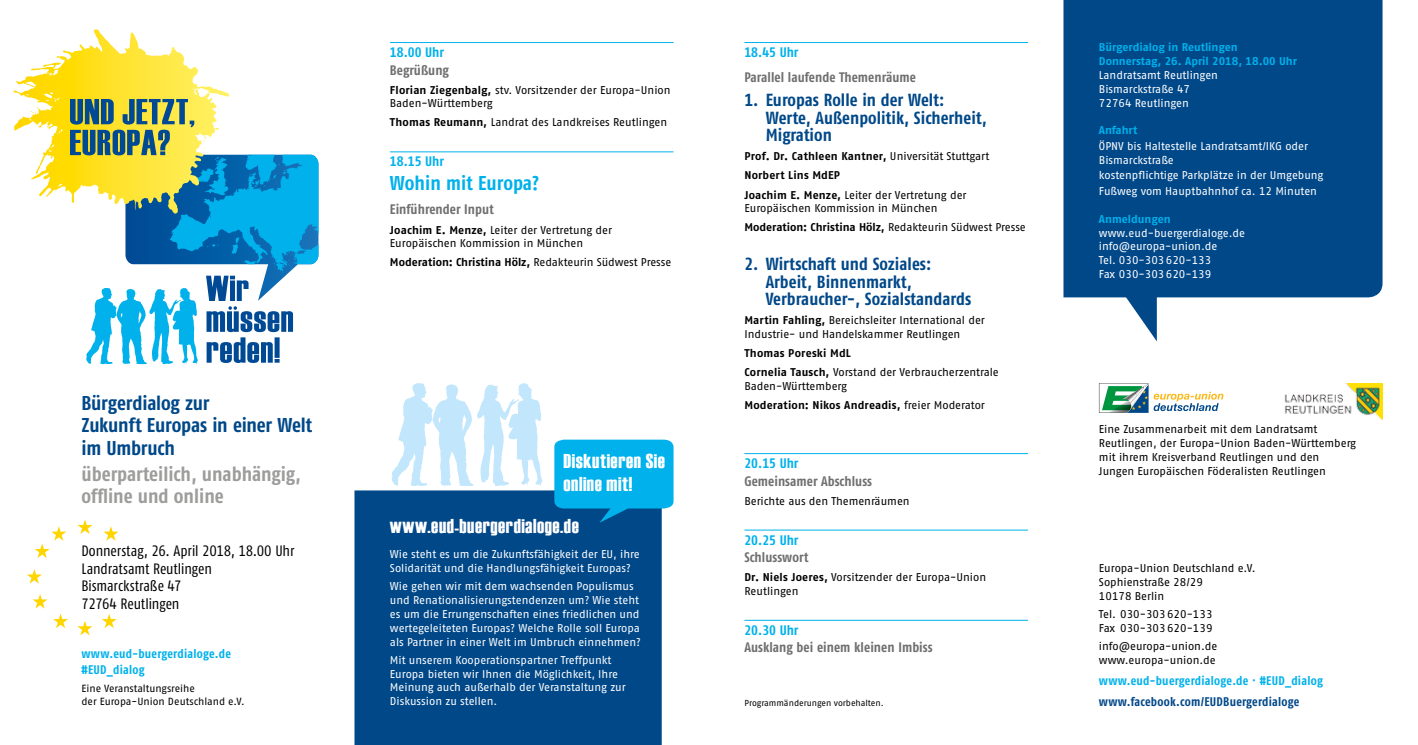
<style>
.page{position:relative;width:1418px;height:745px;background:#fff}
.page>*{position:absolute;margin:0;border:0;box-sizing:border-box;transform-origin:0 0}
.t1{font:20px/22.5px "Fago Co Bold Tf";letter-spacing:-.01em;color:#014889}
.t2{font:20px/22.5px "Haettenschweiler";letter-spacing:.03em;color:#fff}
.t3{font:20px/22.5px "Fago Co Bold Tf";color:#9d9d9c}
.t4{font:20px "Fago Co Bold Tf";color:#00b1eb}
.t5{font:17.5px/17.5px "Fago Co Bold Tf";letter-spacing:.005em;color:#014889}
.t6{font:15px/17.5px "Fago Co Regular Tf";letter-spacing:-.005em;color:#000}
.t7{font:13.75px "Fago Co Bold Tf";letter-spacing:.005em;color:#706f6f}
.t8{font:13.75px "Fago Co Bold Tf";color:#00b1eb}
.t9{font:12.5px/16.2px "Fago Co Bold Tf";letter-spacing:.02em;color:#00b1eb}
.t10{font:12.5px "Fago Co Bold Tf";letter-spacing:.02em;color:#014889}
.t11{font:11.25px/13.8px "Fago No Regular Tf";color:#000}
.t12{font:11.25px/13.8px "Fago No Regular Tf";letter-spacing:-.005em;color:#fff}
.t13{font:11.25px/19.1px "Fago No Bold Tf";letter-spacing:.01em;color:#000}
.t14{font:11.25px/13.8px "Fago No Bold Tf";color:#00b1eb}
.t15{font:10.38px/13.8px "Fago No Regular Tf";letter-spacing:-.005em;color:#000}
.t16{font:8.75px "Fago No Regular Tf";letter-spacing:-.005em;color:#000}
.s1{font-family:"Fago No Bold Tf"}
.s2{font-family:"Fago No Regular Tf"}
</style>
<div class="page">
<svg style="left:30px;top:105px;width:8px;height:8px"></svg>
<svg style="left:31px;top:30px;width:71px;height:47px"></svg>
<svg style="left:70px;top:99px;width:248px;height:265px"></svg>
<svg style="left:77px;top:519px;width:15px;height:14px"></svg>
<svg style="left:103px;top:526px;width:15px;height:14px"></svg>
<svg style="left:102px;top:613px;width:15px;height:14px"></svg>
<svg style="left:77px;top:621px;width:15px;height:14px"></svg>
<svg style="left:35px;top:526px;width:31px;height:31px"></svg>
<svg style="left:27px;top:569px;width:15px;height:14px"></svg>
<svg style="left:33px;top:594px;width:35px;height:33px"></svg>
<div style="left:1063px;top:0;width:319px;height:297px;background:#014889"></div>
<svg style="left:1114px;top:280px;width:42px;height:60px"></svg>
<svg style="left:1098px;top:383px;width:125px;height:29px"></svg>
<img style="left:1284px;top:383px;width:98px;height:37px">
<div style="left:354px;top:490px;width:307px;height:254px;background:#014889"></div>
<svg style="left:391px;top:383px;width:151px;height:103px"></svg>
<svg style="left:554px;top:439px;width:119px;height:83px;background:#07a4de"></svg>
<hr style="left:390px;top:42px;width:283px;height:1px;background:#00b1eb">
<hr style="left:390px;top:151px;width:283px;height:1px;background:#00b1eb">
<hr style="left:744px;top:42px;width:284px;height:1px;background:#00b1eb">
<hr style="left:744px;top:453px;width:284px;height:1px;background:#00b1eb">
<hr style="left:744px;top:529px;width:284px;height:1px;background:#00b1eb">
<hr style="left:744px;top:619px;width:284px;height:1px;background:#00b1eb">
<h1 class="t1" style="left:81px;top:391px;width:232px">Bürgerdialog zur<br>Zukunft Europas in einer Welt im Umbruch</h1>
<h1 class="t3" style="left:81px;top:462px;width:221px">überparteilich, unabhängig, offline und online</h1>
<h3 class="t6" style="left:81px;top:541px;width:214px">Donnerstag, 26. April 2018, 18.00 Uhr<br>Landratsamt Reutlingen<br>Bismarckstraße 47<br>72764 Reutlingen</h3>
<p class="t9" style="left:81px;top:644px;width:151px">www.eud-buergerdialoge.de #EUD_dialog</p>
<p class="t15" style="left:81px;top:680px;width:165px">Eine Veranstaltungsreihe<br>der Europa-Union Deutschland e.V.</p>
<p class="t8" style="left:390px;top:44px;width:56px">18.00 Uhr</p>
<p class="t7" style="left:390px;top:62px;width:60px">Begrüßung</p>
<p class="t11" style="left:390px;top:83px;width:282px"><span class="s1">Florian Ziegenbalg,</span> stv. Vorsitzender der Europa-Union<br>Baden-Württemberg</p>
<p class="t11" style="left:390px;top:115px;width:279px"><span class="s1">Thomas Reumann,</span> Landrat des Landkreises Reutlingen</p>
<p class="t8" style="left:390px;top:153px;width:56px">18.15 Uhr</p>
<h1 class="t4" style="left:390px;top:171px;width:150px">Wohin mit Europa?</h1>
<p class="t7" style="left:390px;top:201px;width:105px">Einführender Input</p>
<p class="t11" style="left:390px;top:222px;width:224px"><span class="s1">Joachim E. Menze,</span> Leiter der Vertretung der<br>Europäischen Kommission in München</p>
<p class="t13" style="left:390px;top:252px;width:283px">Moderation: Christina Hölz, <span class="s2">Redakteurin Südwest Presse</span></p>
<h1 class="t2" style="left:563px;top:449px;width:103px">Diskutieren Sie online mit!</h1>
<h1 class="t2" style="left:390px;top:513px;width:190px">www.eud-buergerdialoge.de</h1>
<p class="t12" style="left:390px;top:547px;width:251px">Wie steht es um die Zukunftsfähigkeit der EU, ihre<br>Solidarität und die Handlungsfähigkeit Europas?</p>
<p class="t12" style="left:390px;top:579px;width:252px">Wie gehen wir mit dem wachsenden Populismus und Renationalisierungstendenzen um? Wie steht es um die Errungenschaften eines friedlichen und wertegeleiteten Europas? Welche Rolle soll Europa als Partner in einer Welt im Umbruch einnehmen?</p>
<p class="t12" style="left:390px;top:652px;width:237px">Mit unserem Kooperationspartner Treffpunkt Europa bieten wir Ihnen die Möglichkeit, Ihre Meinung auch außerhalb der Veranstaltung zur Diskussion zu stellen.</p>
<p class="t8" style="left:744px;top:44px;width:56px">18.45 Uhr</p>
<p class="t7" style="left:744px;top:69px;width:173px">Parallel laufende Themenräume</p>
<h2 class="t5" style="left:765px;top:91px;width:223px;text-indent:-21px">1. Europas Rolle in der Welt:<br>Werte, Außenpolitik, Sicherheit,<br>Migration</h2>
<p class="t13" style="left:744px;top:147px;width:246px">Prof. Dr. Cathleen Kantner, <span class="s2">Universität Stuttgart<br></span>Norbert Lins MdEP</p>
<p class="t11" style="left:744px;top:187px;width:224px"><span class="s1">Joachim E. Menze,</span> Leiter der Vertretung der<br>Europäischen Kommission in München</p>
<p class="t13" style="left:744px;top:217px;width:283px">Moderation: Christina Hölz, <span class="s2">Redakteurin Südwest Presse</span></p>
<h2 class="t5" style="left:765px;top:255px;width:207px;text-indent:-21px">2. Wirtschaft und Soziales:<br>Arbeit, Binnenmarkt,<br>Verbraucher-, Sozialstandards</h2>
<p class="t11" style="left:744px;top:313px;width:242px"><span class="s1">Martin Fahling,</span> Bereichsleiter International der<br>Industrie- und Handelskammer Reutlingen</p>
<p class="t13" style="left:744px;top:343px;width:108px">Thomas Poreski MdL</p>
<p class="t11" style="left:744px;top:365px;width:256px"><span class="s1">Cornelia Tausch,</span> Vorstand der Verbraucherzentrale<br>Baden-Württemberg</p>
<p class="t13" style="left:744px;top:395px;width:242px">Moderation: Nikos Andreadis, <span class="s2">freier Moderator</span></p>
<p class="t8" style="left:744px;top:455px;width:56px">20.15 Uhr</p>
<p class="t7" style="left:744px;top:472px;width:129px">Gemeinsamer Abschluss</p>
<p class="t11" style="left:744px;top:493px;width:167px">Berichte aus den Themenräumen</p>
<p class="t8" style="left:744px;top:531px;width:56px">20.25 Uhr</p>
<p class="t7" style="left:744px;top:549px;width:66px">Schlusswort</p>
<p class="t11" style="left:744px;top:570px;width:243px"><span class="s1">Dr. Niels Joeres,</span> Vorsitzender der Europa-Union<br>Reutlingen</p>
<p class="t8" style="left:744px;top:621px;width:56px">20.30 Uhr</p>
<p class="t7" style="left:744px;top:639px;width:190px">Ausklang bei einem kleinen Imbiss</p>
<p class="t16" style="left:744px;top:697px;width:141px">Programmänderungen vorbehalten.</p>
<p class="t14" style="left:1098px;top:40px;width:200px">Bürgerdialog in Reutlingen<br>Donnerstag, 26. April 2018, 18.00 Uhr</p>
<p class="t12" style="left:1098px;top:68px;width:121px">Landratsamt Reutlingen<br>Bismarckstraße 47<br>72764 Reutlingen</p>
<p class="t14" style="left:1098px;top:123px;width:40px">Anfahrt</p>
<p class="t12" style="left:1098px;top:139px;width:211px">ÖPNV bis Haltestelle Landratsamt/IKG oder<br>Bismarckstraße</p>
<p class="t12" style="left:1098px;top:167px;width:226px;line-height:15.5px">kostenpflichtige Parkplätze in der Umgebung<br>Fußweg vom Hauptbahnhof ca. 12 Minuten</p>
<p class="t14" style="left:1098px;top:212px;width:73px">Anmeldungen</p>
<p class="t12" style="left:1098px;top:225px;width:148px">www.eud-buergerdialoge.de info@europa-union.de<br>Tel. 030-303620-133<br>Fax 030-303620-139</p>
<p class="t11" style="left:1098px;top:422px;width:259px">Eine Zusammenarbeit mit dem Landratsamt Reutlingen, der Europa-Union Baden-Württemberg mit ihrem Kreisverband Reutlingen und den Jungen Europäischen Föderalisten Reutlingen</p>
<p class="t11" style="left:1098px;top:561px;width:158px">Europa-Union Deutschland e.V.<br>Sophienstraße 28/29<br>10178 Berlin</p>
<p class="t11" style="left:1098px;top:607px;width:115px">Tel. 030-303620-133<br>Fax 030-303620-139</p>
<p class="t11" style="left:1098px;top:639px;width:120px">info@europa-union.de www.europa-union.de</p>
<p class="t9" style="left:1098px;top:672px;width:225px">www.eud-buergerdialoge.de · #EUD_dialog</p>
<p class="t10" style="left:1098px;top:693px;width:202px">www.facebook.com/EUDBuergerdialoge</p>
</div>
